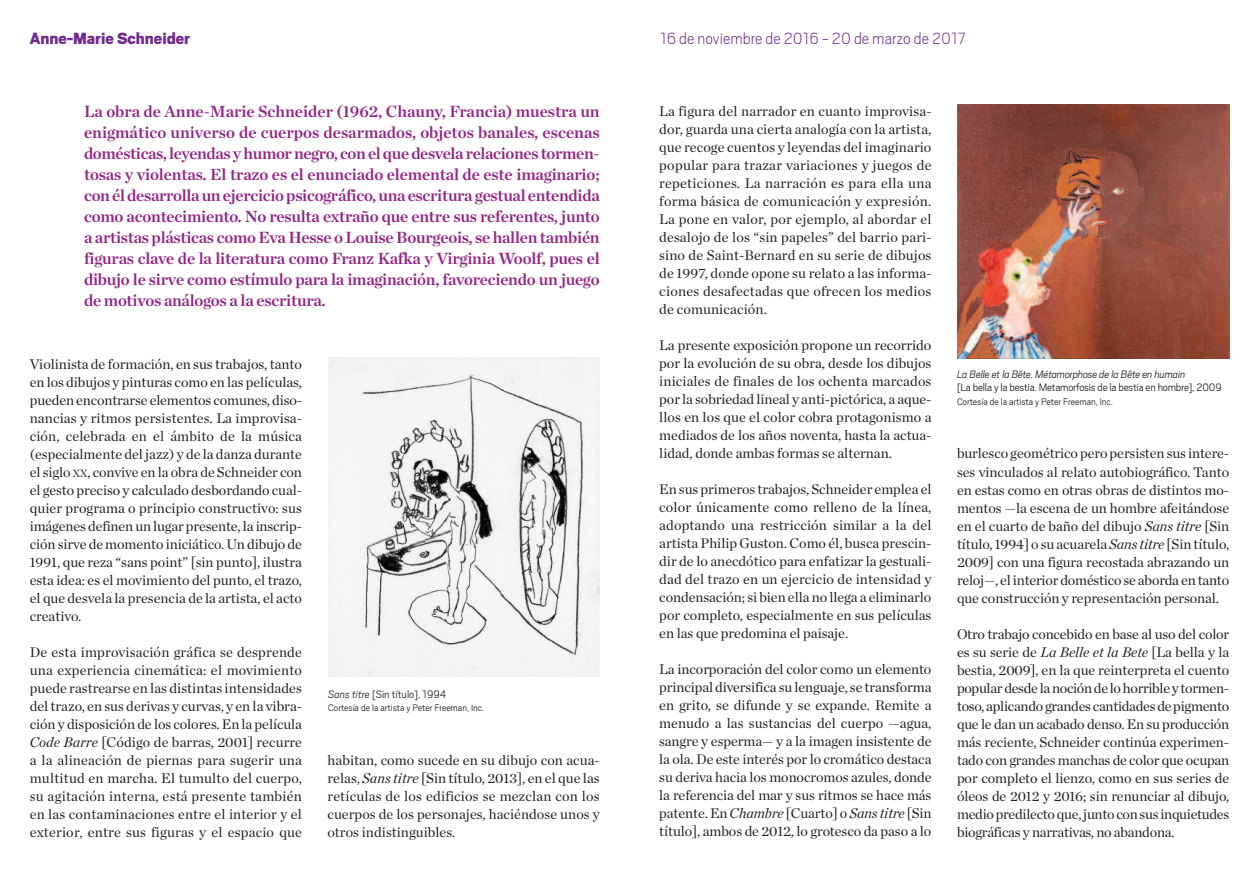
<style>
.page{position:relative;width:1259px;height:893px;background:#fff}
.page>*{position:absolute;margin:0;border:0;box-sizing:border-box;transform-origin:0 0}
.t1{font:200 18px "Scout";color:#712a8d}
.t2{font:900 18px "Scout";color:#712a8d}
.t3{font:600 16.5px/21px "Chronicle Deck";letter-spacing:-.015em;color:#922685;text-align:justify}
.t4{font:14.25px/18px "Chronicle Deck";color:#231f20;text-align:justify}
.t5{font:300 12px "Scout";letter-spacing:-.015em;color:#231f20}
.t6{font:italic 300 12px "Scout";letter-spacing:-.015em;color:#231f20}
.t7{font:300 10.5px "Scout";color:#231f20}
.s1{font-size:10.65px}
.s2{font-style:italic}
</style>
<div class="page">
<img style="left:328px;top:358px;width:271px;height:319px">
<img style="left:957px;top:105px;width:272px;height:254px">
<p class="t2" style="left:30px;top:33px;width:162px">Anne-Marie Schneider</p>
<p class="t1" style="left:660px;top:33px;width:307px">16 de noviembre de 2016 - 20 de marzo de 2017</p>
<p class="t3" style="left:84px;top:101px;width:517px">La obra de Anne-Marie Schneider (1962, Chauny, Francia) muestra un enigmático universo de cuerpos desarmados, objetos banales, escenas domésticas,leyendas yhumornegro, conelquedesvela relaciones tormen&shy;tosas y violentas. El trazo es el enunciado elemental de este imaginario; conéldesarrollaunejerciciopsicográfico,una escritura gestual entendida como acontecimiento. No resulta extraño que entre sus referentes, junto a artistas plásticas como Eva Hesse o Louise Bourgeois, se hallen también figuras clave de la literatura como Franz Kafka y Virginia Woolf, pues el dibujo le sirve como estímulo para la imaginación, favoreciendo un juego de motivos análogos a la escritura.</p>
<p class="t4" style="left:30px;top:355px;width:274px">Violinista de formación, en sus trabajos, tanto en los dibujos y pinturas como en las películas, pueden encontrarse elementos comunes, diso&shy;nancias y ritmos persistentes. La improvisa&shy;ción, celebrada en el ámbito de la música (especialmente del jazz) y de la danza durante el siglo <span class="s1">XX</span>, convive en la obra de Schneider con el gesto preciso y calculado desbordando cual&shy;quier programa o principio constructivo: sus imágenes definen un lugar presente, la inscrip&shy;ción sirve de momento iniciático. Un dibujo de 1991, que reza “sans point” [sin punto], ilustra esta idea: es el movimiento del punto, el trazo, el que desvela la presencia de la artista, el acto creativo.</p>
<p class="t4" style="left:30px;top:643px;width:274px">De esta improvisación gráfica se desprende una experiencia cinemática: el movimiento puede rastrearse en las distintas intensidades del trazo, en sus derivas y curvas, y en la vibra&shy;ción y disposición de los colores. En la película <span class="s2">Code Barre</span> [Código de barras, 2001] recurre a la alineación de piernas para sugerir una multitud en marcha. El tumulto del cuerpo, su agitación interna, está presente también en las contaminaciones entre el interior y el exterior, entre sus figuras y el espacio que</p>
<p class="t5" style="left:328px;top:690px;width:120px"><span class="s2">Sans titre</span> [Sin título], 1994</p>
<p class="t7" style="left:328px;top:705px;width:157px">Cortesía de la artista y Peter Freeman, Inc.</p>
<p class="t4" style="left:327px;top:751px;width:274px">habitan, como sucede en su dibujo con acua&shy;relas, <span class="s2">Sans titre</span> [Sin título, 2013], en el que las retículas de los edificios se mezclan con los cuerpos de los personajes, haciéndose unos y otros indistinguibles.</p>
<p class="t4" style="left:659px;top:102px;width:274px">La figura del narrador en cuanto improvisa&shy;dor, guarda una cierta analogía con la artista, que recoge cuentos y leyendas del imaginario popular para trazar variaciones y juegos de repeticiones. La narración es para ella una forma básica de comunicación y expresión.<br>La pone en valor, por ejemplo, al abordar el desalojo de los “sin papeles” del barrio pari&shy;sino de Saint-Bernard en su serie de dibujos de 1997, donde opone su relato a las informa&shy;ciones desafectadas que ofrecen los medios de comunicación.</p>
<p class="t4" style="left:659px;top:336px;width:274px">La presente exposición propone un recorrido por la evolución de su obra, desde los dibujos iniciales de finales de los ochenta marcados por la sobriedad lineal y anti-pictórica, a aque&shy;llos en los que el color cobra protagonismo a mediados de los años noventa, hasta la actua&shy;lidad, donde ambas formas se alternan.</p>
<p class="t4" style="left:659px;top:480px;width:274px">En sus primeros trabajos, Schneider emplea el color únicamente como relleno de la línea, adoptando una restricción similar a la del artista Philip Guston. Como él, busca prescin&shy;dir de lo anecdótico para enfatizar la gestuali&shy;dad del trazo en un ejercicio de intensidad y condensación; si bien ella no llega a eliminarlo por completo, especialmente en sus películas en las que predomina el paisaje.</p>
<p class="t4" style="left:659px;top:660px;width:274px">La incorporación del color como un elemento principal diversifica su lenguaje, se transforma en grito, se difunde y se expande. Remite a menudo a las sustancias del cuerpo —agua, sangre y esperma— y a la imagen insistente de la ola. De este interés por lo cromático destaca su deriva hacia los monocromos azules, donde la referencia del mar y sus ritmos se hace más patente.En<span class="s2">Chambre</span> [Cuarto] o <span class="s2">Sanstitre</span> [Sin título], ambos de 2012, lo grotesco da paso a lo</p>
<p class="t6" style="left:957px;top:370px;width:230px">La Belle et la Bête. Métamorphose de la Bête en humain</p>
<p class="t5" style="left:957px;top:384px;width:266px">[La bella y la bestia. Metamorfosis de la bestia en hombre], 2009</p>
<p class="t7" style="left:957px;top:398px;width:157px">Cortesía de la artista y Peter Freeman, Inc.</p>
<p class="t4" style="left:957px;top:445px;width:274px">burlesco geométrico pero persisten sus intere&shy;ses vinculados al relato autobiográfico. Tanto en estas como en otras obras de distintos mo&shy;mentos —la escena de un hombre afeitándose en el cuarto de baño del dibujo <span class="s2">Sans titre</span> [Sin título, 1994] o su acuarela <span class="s2">Sanstitre</span> [Sin título, 2009] con una figura recostada abrazando un reloj—, elinterior doméstico se aborda entanto que construcción y representación personal.</p>
<p class="t4" style="left:957px;top:625px;width:274px">Otro trabajo concebido en base al uso del color es su serie de <span class="s2">La Belle et la Bete</span> [La bella y la bestia, 2009], en la que reinterpreta el cuento populardesde lanociónde lohorribleytormen&shy;toso, aplicandograndes cantidadesdepigmento que le dan un acabado denso. En su producción más reciente, Schneider continúa experimen&shy;tado con grandes manchas de color que ocupan por completo el lienzo, como en sus series de óleos de 2012 y 2016; sin renunciar al dibujo, mediopredilectoque,juntoconsus inquietudes biográficas y narrativas, no abandona.</p>
</div>
